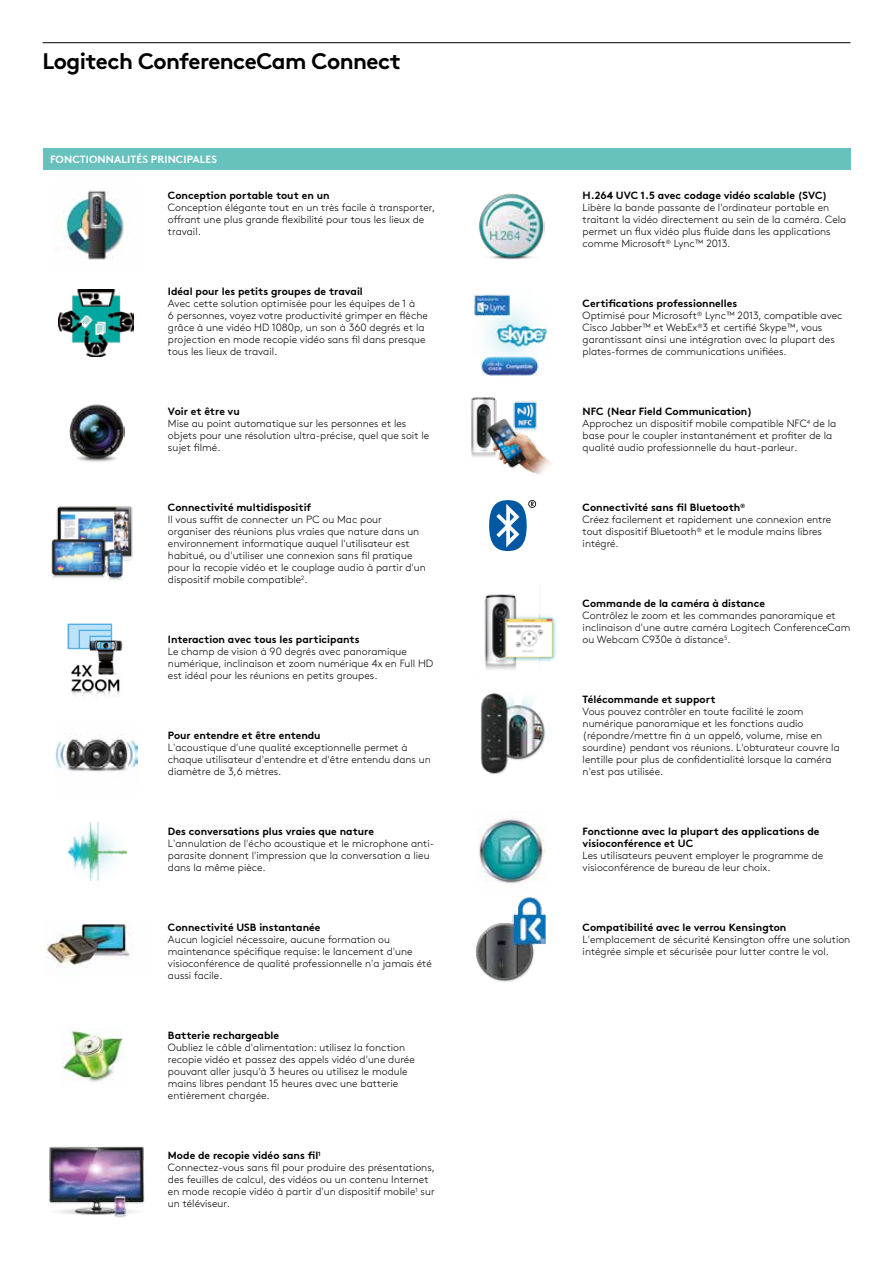
<style>
.page{position:relative;width:893px;height:1263px;background:#fff}
.page>*{position:absolute;margin:0;border:0;box-sizing:border-box;transform-origin:0 0}
.t1{font:700 22.5px "Brown Pro";letter-spacing:-.025em;color:#000}
.t2{font:300 10.5px/12px "Brown Pro";color:#000}
.t3{font:700 10.5px/12px "Brown Pro";color:#000}
.t4{font:700 10.5px "Brown Pro";letter-spacing:.01em;color:#fff}
.s1{font-weight:700}
</style>
<div class="page">
<hr style="left:43px;top:42px;width:807px;height:1px;background:#000">
<div style="left:43px;top:149px;width:807px;height:21px;background:#67c1bd"></div>
<img style="left:479px;top:193px;width:66px;height:67px">
<img style="left:474px;top:291px;width:73px;height:85px">
<img style="left:51px;top:506px;width:82px;height:74px">
<img style="left:62px;top:1029px;width:62px;height:53px">
<img style="left:66px;top:823px;width:60px;height:58px">
<img style="left:46px;top:924px;width:86px;height:44px">
<img style="left:58px;top:289px;width:76px;height:67px">
<img style="left:62px;top:190px;width:62px;height:70px">
<img style="left:67px;top:623px;width:56px;height:73px">
<img style="left:56px;top:733px;width:81px;height:39px">
<img style="left:69px;top:404px;width:56px;height:58px">
<img style="left:49px;top:1146px;width:96px;height:72px">
<img style="left:471px;top:397px;width:81px;height:78px">
<svg style="left:489px;top:500px;width:47px;height:51px"></svg>
<img style="left:484px;top:594px;width:72px;height:76px">
<img style="left:480px;top:693px;width:66px;height:80px">
<img style="left:476px;top:897px;width:70px;height:85px">
<img style="left:478px;top:818px;width:67px;height:66px">
<h1 class="t1" style="left:42px;top:42px;width:360px">Logitech ConferenceCam Connect</h1>
<p class="t4" style="left:50px;top:151px;width:168px">FONCTIONNALITÉS PRINCIPALES</p>
<p class="t3" style="left:168px;top:188px;width:163px">Conception portable tout en un</p>
<p class="t2" style="left:168px;top:201px;width:269px">Conception élégante tout en un très facile à transporter, offrant une plus grande flexibilité pour tous les lieux de travail.</p>
<p class="t3" style="left:168px;top:284px;width:196px">Idéal pour les petits groupes de travail</p>
<p class="t2" style="left:168px;top:297px;width:261px">Avec cette solution optimisée pour les équipes de 1 à<br>6 personnes, voyez votre productivité grimper en flèche grâce à une vidéo HD 1080p, un son à 360 degrés et la projection en mode recopie vidéo sans fil dans presque tous les lieux de travail.</p>
<p class="t3" style="left:168px;top:404px;width:73px">Voir et être vu</p>
<p class="t2" style="left:168px;top:417px;width:263px">Mise au point automatique sur les personnes et les objets pour une résolution ultra-précise, quel que soit le sujet filmé.</p>
<p class="t3" style="left:168px;top:500px;width:145px">Connectivité multidispositif</p>
<p class="t2" style="left:168px;top:513px;width:259px">Il vous suffit de connecter un PC ou Mac pour organiser des réunions plus vraies que nature dans un environnement informatique auquel l'utilisateur est habitué, ou d'utiliser une connexion sans fil pratique pour la recopie vidéo et le couplage audio à partir d'un dispositif mobile compatible<sup>2</sup>.</p>
<p class="t3" style="left:168px;top:632px;width:193px">Interaction avec tous les participants</p>
<p class="t2" style="left:168px;top:645px;width:267px">Le champ de vision à 90 degrés avec panoramique numérique, inclinaison et zoom numérique 4x en Full HD est idéal pour les réunions en petits groupes.</p>
<p class="t3" style="left:168px;top:728px;width:154px">Pour entendre et être entendu</p>
<p class="t2" style="left:168px;top:741px;width:264px">L'acoustique d'une qualité exceptionnelle permet à chaque utilisateur d'entendre et d'être entendu dans un diamètre de 3,6 mètres.</p>
<p class="t3" style="left:168px;top:824px;width:208px">Des conversations plus vraies que nature</p>
<p class="t2" style="left:168px;top:837px;width:268px">L'annulation de l'écho acoustique et le microphone anti&shy;parasite donnent l'impression que la conversation a lieu dans la même pièce.</p>
<p class="t3" style="left:168px;top:920px;width:154px">Connectivité USB instantanée</p>
<p class="t2" style="left:168px;top:933px;width:265px">Aucun logiciel nécessaire, aucune formation ou maintenance spécifique requise: le lancement d'une visioconférence de qualité professionnelle n'a jamais été aussi facile.</p>
<p class="t3" style="left:168px;top:1028px;width:113px">Batterie rechargeable</p>
<p class="t2" style="left:168px;top:1041px;width:248px">Oubliez le câble d'alimentation: utilisez la fonction recopie vidéo et passez des appels vidéo d'une durée pouvant aller jusqu'à 3 heures ou utilisez le module mains libres pendant 15 heures avec une batterie entièrement chargée.</p>
<p class="t2" style="left:168px;top:1149px;width:269px"><span class="s1">Mode de recopie vidéo sans fil</span><sup>1<br></sup>Connectez-vous sans fil pour produire des présentations, des feuilles de calcul, des vidéos ou un contenu Internet en mode recopie vidéo à partir d'un dispositif mobile<sup>1</sup> sur un téléviseur.</p>
<p class="t3" style="left:583px;top:188px;width:246px">H.264 UVC 1.5 avec codage vidéo scalable (SVC)</p>
<p class="t2" style="left:583px;top:201px;width:265px">Libère la bande passante de l'ordinateur portable en traitant la vidéo directement au sein de la caméra. Cela permet un flux vidéo plus fluide dans les applications comme Microsoft<sup>®</sup> Lync™ 2013.</p>
<p class="t2" style="left:583px;top:297px;width:261px"><span class="s1">Certifications professionnelles<br></span>Optimisé pour Microsoft<sup>®</sup> Lync™ 2013, compatible avec Cisco Jabber™ et WebEx<sup>®</sup>3 et certifié Skype™, vous garantissant ainsi une intégration avec la plupart des plates-formes de communications unifiées.</p>
<p class="t2" style="left:583px;top:405px;width:255px"><span class="s1">NFC (Near Field Communication)<br></span>Approchez un dispositif mobile compatible NFC<sup>4</sup> de la base pour le coupler instantanément et profiter de la qualité audio professionnelle du haut-parleur.</p>
<p class="t2" style="left:583px;top:501px;width:250px"><span class="s1">Connectivité sans fil Bluetooth</span><sup>®<br></sup>Créez facilement et rapidement une connexion entre tout dispositif Bluetooth<sup>®</sup> et le module mains libres intégré.</p>
<p class="t3" style="left:583px;top:596px;width:184px">Commande de la caméra à distance</p>
<p class="t2" style="left:583px;top:609px;width:269px">Contrôlez le zoom et les commandes panoramique et inclinaison d'une autre caméra Logitech ConferenceCam ou Webcam C930e à distance<sup>5</sup>.</p>
<p class="t3" style="left:583px;top:692px;width:134px">Télécommande et support</p>
<p class="t2" style="left:583px;top:705px;width:259px">Vous pouvez contrôler en toute facilité le zoom numérique panoramique et les fonctions audio (répondre/mettre fin à un appel6, volume, mise en sourdine) pendant vos réunions. L'obturateur couvre la lentille pour plus de confidentialité lorsque la caméra n'est pas utilisée.</p>
<p class="t3" style="left:583px;top:824px;width:238px">Fonctionne avec la plupart des applications de visioconférence et UC</p>
<p class="t2" style="left:583px;top:849px;width:242px">Les utilisateurs peuvent employer le programme de visioconférence de bureau de leur choix.</p>
<p class="t3" style="left:583px;top:920px;width:205px">Compatibilité avec le verrou Kensington</p>
<p class="t2" style="left:583px;top:933px;width:269px">L'emplacement de sécurité Kensington offre une solution intégrée simple et sécurisée pour lutter contre le vol.</p>
</div>
